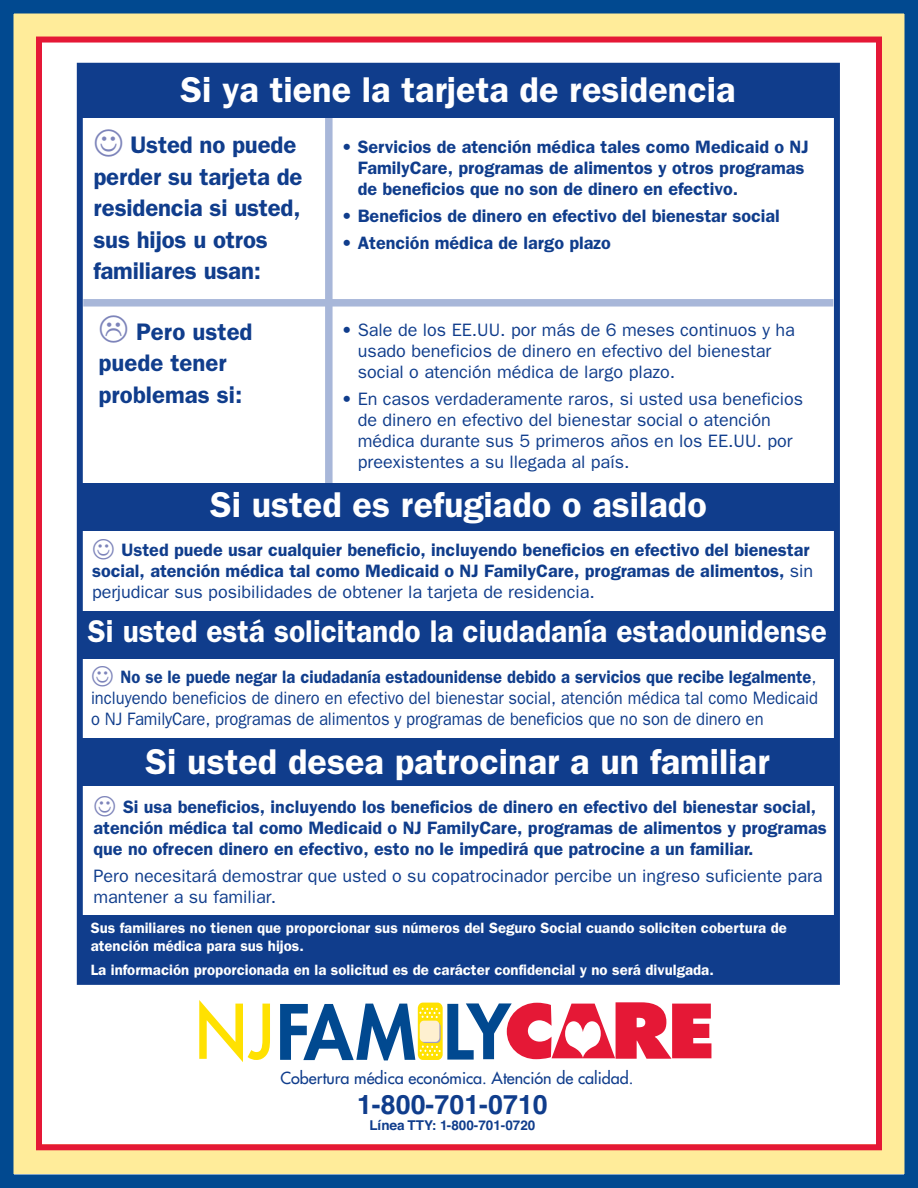
<style>
.page{position:relative;width:918px;height:1188px;background:#fff}
.page>*{position:absolute;margin:0;border:0;box-sizing:border-box;transform-origin:0 0}
.t1{font:600 36px "Franklin Gothic";color:#fff}
.t2{font:600 31.5px "Franklin Gothic";color:#fff;scale:.95 1}
.t3{font:700 26.85px "Helvetica";color:#103d8c}
.t4{font:600 24px/31.5px "Franklin Gothic";letter-spacing:-.005em;color:#103d8c}
.t5{font:600 18px/21px "Franklin Gothic";color:#103d8c}
.t6{font:18px/21px "Franklin Gothic";color:#103d8c}
.t7{font:18px/21px "Franklin Gothic";color:#103d8c;text-align:justify;scale:.92 1}
.t8{font:16.2px "Futura";color:#103d8c}
.t9{font:600 15px/18px "Franklin Gothic";color:#fff}
.t10{font:700 13.5px "Helvetica";color:#103d8c}
.s1{color:#7d84ba}
.s2{font-weight:400}
.s3{font-weight:600}
</style>
<div class="page">
<div style="left:13px;top:14px;width:891px;height:1160px;background:#ffec9a"></div>
<div style="left:0;top:0;width:918px;height:1188px;border:14px solid #014990"></div>
<div style="left:42px;top:43px;width:834px;height:1101px;background:#fff"></div>
<div style="left:36px;top:37px;width:846px;height:1113px;border:6px solid #e51836"></div>
<div style="left:325px;top:88px;width:8px;height:432px;background:#a8b7d9"></div>
<div style="left:79px;top:484px;width:756px;height:47px;background:#103d8c"></div>
<div style="left:79px;top:64px;width:756px;height:54px;background:#103d8c"></div>
<div style="left:79px;top:611px;width:756px;height:48px;background:#103d8c"></div>
<div style="left:79px;top:739px;width:756px;height:47px;background:#103d8c"></div>
<div style="left:79px;top:915px;width:756px;height:66px;background:#103d8c"></div>
<svg style="left:280px;top:1002px;width:431px;height:58px"></svg>
<svg style="left:199px;top:1000px;width:71px;height:62px"></svg>
<div style="left:77px;top:63px;width:763px;height:922px;border:6px solid #103d8c"></div>
<div style="left:83px;top:299px;width:750px;height:8px;background:#a8b7d9"></div>
<h1 class="t1" style="left:181px;top:69px;width:557px">Si ya tiene la tarjeta de residencia</h1>
<h3 class="t4" style="left:93px;top:129px;width:211px"><span class="s1">☺</span> Usted no puede perder su tarjeta de residencia si usted, sus hijos u otros familiares usan:</h3>
<p class="t5" style="left:358px;top:136px;width:452px;text-indent:-16px">• Servicios de atención médica tales como Medicaid o NJ<br>FamilyCare, programas de alimentos y otros programas de beneficios que no son de dinero en efectivo.</p>
<p class="t5" style="left:342px;top:205px;width:440px">• Beneficios de dinero en efectivo del bienestar social</p>
<p class="t5" style="left:342px;top:232px;width:271px">• Atención médica de largo plazo</p>
<h3 class="t4" style="left:99px;top:316px;width:156px;text-indent:38px">Pero usted puede tener problemas si:</h3>
<p class="t6" style="left:358px;top:320px;width:439px;text-indent:-16px">• Sale de los EE.UU. por más de 6 meses continuos y ha usado beneficios de dinero en efectivo del bienestar social o atención médica de largo plazo.</p>
<p class="t6" style="left:358px;top:389px;width:447px;text-indent:-16px">• En casos verdaderamente raros, si usted usa beneficios de dinero en efectivo del bienestar social o atención médica durante sus 5 primeros años en los EE.UU. por preexistentes a su llegada al país.</p>
<h1 class="t1" style="left:210px;top:484px;width:498px">Si usted es refugiado o asilado</h1>
<p class="t5" style="left:92px;top:539px;width:723px"><span class="s1">☺</span> Usted puede usar cualquier beneficio, incluyendo beneficios en efectivo del bienestar social, atención médica tal como Medicaid o NJ FamilyCare, programas de alimentos, <span class="s2">sin perjudicar sus posibilidades de obtener la tarjeta de residencia.</span></p>
<h2 class="t2" style="left:88px;top:612px;width:780px">Si usted está solicitando la ciudadanía estadounidense</h2>
<p class="t7" style="left:91px;top:667px;width:792px"><span class="s1">☺</span> <span class="s3">No se le puede negar la ciudadanía estadounidense debido a servicios que recibe legalmente</span>, incluyendo beneficios de dinero en efectivo del bienestar social, atención médica tal como Medicaid o NJ FamilyCare, programas de alimentos y programas de beneficios que no son de dinero en</p>
<h1 class="t1" style="left:146px;top:741px;width:626px">Si usted desea patrocinar a un familiar</h1>
<p class="t5" style="left:93px;top:796px;width:735px"><span class="s1">☺</span> Si usa beneficios, incluyendo los beneficios de dinero en efectivo del bienestar social, atención médica tal como Medicaid o NJ FamilyCare, programas de alimentos y programas que no ofrecen dinero en efectivo, esto no le impedirá que patrocine a un familiar.</p>
<p class="t6" style="left:93px;top:865px;width:731px">Pero necesitará demostrar que usted o su copatrocinador percibe un ingreso suficiente para mantener a su familiar.</p>
<p class="t9" style="left:91px;top:919px;width:698px">Sus familiares no tienen que proporcionar sus números del Seguro Social cuando soliciten cobertura de atención médica para sus hijos.</p>
<p class="t9" style="left:91px;top:961px;width:625px">La información proporcionada en la solicitud es de carácter confidencial y no será divulgada.</p>
<p class="t8" style="left:280px;top:1070px;width:355px">Cobertura médica económica. Atención de calidad.</p>
<h3 class="t3" style="left:357px;top:1083px;width:192px">1-800-701-0710</h3>
<p class="t10" style="left:369px;top:1115px;width:168px">Línea TTY: 1-800-701-0720</p>
</div>
